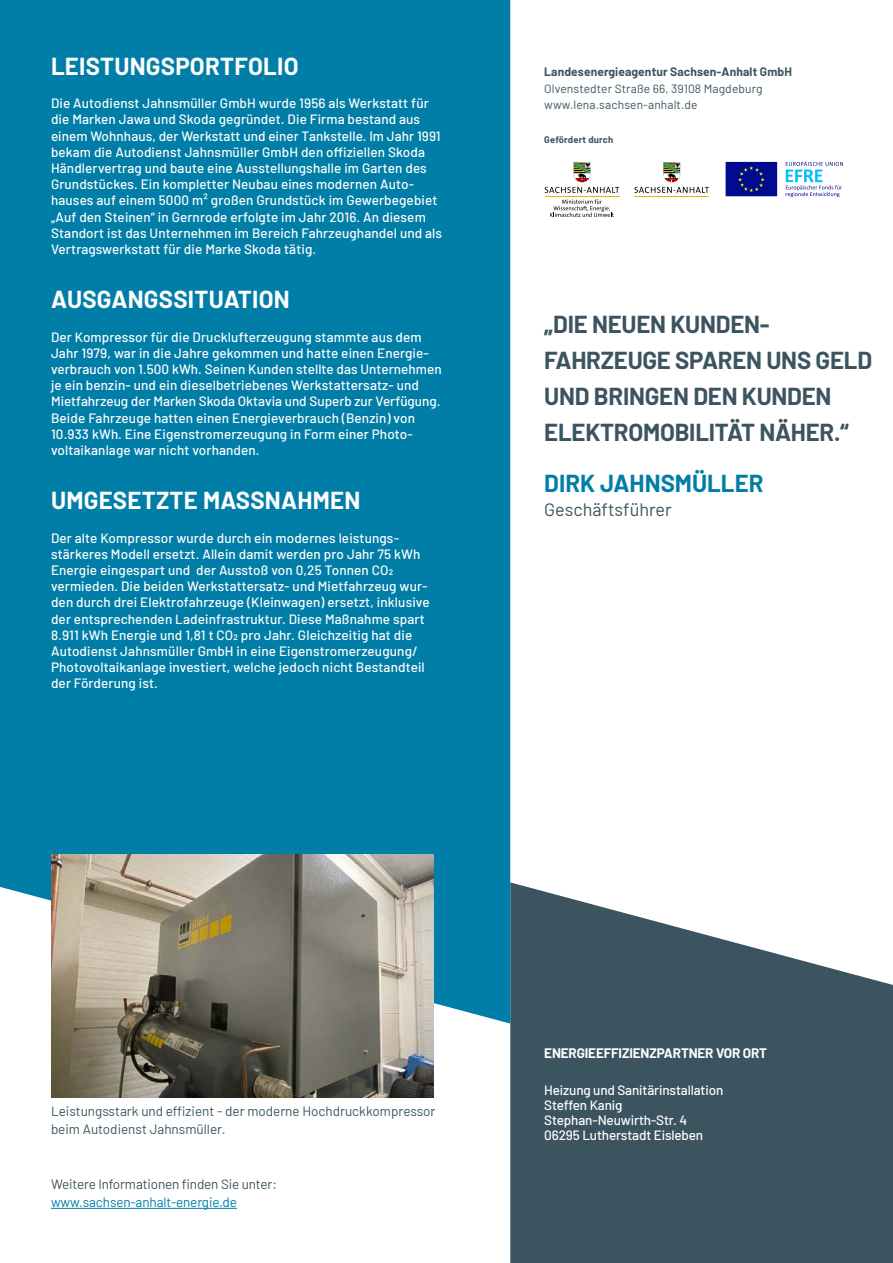
<style>
.page{position:relative;width:893px;height:1263px;background:#fff}
.page>*{position:absolute;margin:0;border:0;box-sizing:border-box;transform-origin:0 0}
.t1{font:700 24px/36px "Barlow";letter-spacing:-.01em;color:#3c545f}
.t2{font:700 24px "Barlow";letter-spacing:.01em;color:#fff}
.t3{font:700 24px "Barlow";color:#007ea7}
.t4{font:18px "Barlow";color:#3c545f}
.t5{font:500 13.5px/16.2px "Barlow";letter-spacing:.01em;color:#fff}
.t6{font:13.5px/18px "Barlow";color:#3c545f}
.t7{font:500 13.5px/15px "Barlow";letter-spacing:-.01em;color:#fff}
.t8{font:700 13.5px "Barlow";letter-spacing:-.01em;color:#fff}
.t9{font:13.5px "Barlow";letter-spacing:-.01em;color:#007ea7}
.t10{font:12px/16.5px "Barlow";letter-spacing:.01em;color:#3c545f}
.t11{font:700 12px "Barlow";letter-spacing:.01em;color:#3c545f}
.t12{font:700 9.3px "Barlow";letter-spacing:.02em;color:#3c545f}
</style>
<div class="page">
<svg style="left:510px;top:882px;width:383px;height:381px;background:#566b74"></svg>
<div style="left:0;top:0;width:510px;height:1023px;background:#007ea7"></div>
<img style="left:51px;top:855px;width:383px;height:242px">
<hr style="left:51px;top:1208px;width:186px;height:1px;background:#007ea7">
<hr style="left:545px;top:196px;width:74px;height:1px;background:#e1b900">
<svg style="left:545px;top:162px;width:74px;height:31px"></svg>
<svg style="left:550px;top:199px;width:64px;height:18px"></svg>
<hr style="left:634px;top:196px;width:75px;height:1px;background:#e1b900">
<svg style="left:634px;top:162px;width:75px;height:31px"></svg>
<div style="left:726px;top:162px;width:51px;height:34px;background:#000c8d"></div>
<svg style="left:738px;top:166px;width:27px;height:26px"></svg>
<svg style="left:786px;top:161px;width:57px;height:36px"></svg>
<h1 class="t2" style="left:51px;top:49px;width:249px">LEISTUNGSPORTFOLIO</h1>
<p class="t5" style="left:51px;top:94px;width:393px">Die Autodienst Jahnsmüller GmbH wurde 1956 als Werkstatt für die Marken Jawa und Skoda gegründet. Die Firma bestand aus einem Wohnhaus, der Werkstatt und einer Tankstelle. Im Jahr 1991 bekam die Autodienst Jahnsmüller GmbH den offiziellen Skoda Händlervertrag und baute eine Ausstellungshalle im Garten des Grundstückes. Ein kompletter Neubau eines modernen Auto&shy;hauses auf einem 5000 m² großen Grundstück im Gewerbegebiet „Auf den Steinen“ in Gernrode erfolgte im Jahr 2016. An diesem Standort ist das Unternehmen im Bereich Fahrzeughandel und als Vertragswerkstatt für die Marke Skoda tätig.</p>
<h1 class="t2" style="left:51px;top:282px;width:240px">AUSGANGSSITUATION</h1>
<p class="t5" style="left:51px;top:328px;width:392px">Der Kompressor für die Drucklufterzeugung stammte aus dem Jahr 1979, war in die Jahre gekommen und hatte einen Energie&shy;verbrauch von 1.500 kWh. Seinen Kunden stellte das Unternehmen je ein benzin- und ein dieselbetriebenes Werkstattersatz- und Mietfahrzeug der Marken Skoda Oktavia und Superb zur Verfügung.<br>Beide Fahrzeuge hatten einen Energieverbrauch (Benzin) von 10.933 kWh. Eine Eigenstromerzeugung in Form einer Photo&shy;voltaikanlage war nicht vorhanden.</p>
<h1 class="t2" style="left:51px;top:483px;width:311px">UMGESETZTE MASSNAHMEN</h1>
<p class="t5" style="left:51px;top:528px;width:380px">Der alte Kompressor wurde durch ein modernes leistungs&shy;stärkeres Modell ersetzt. Allein damit werden pro Jahr 75 kWh Energie eingespart und der Ausstoß von 0,25 Tonnen CO2 vermieden. Die beiden Werkstattersatz- und Mietfahrzeug wur&shy;den durch drei Elektrofahrzeuge (Kleinwagen) ersetzt, inklusive der entsprechenden Ladeinfrastruktur. Diese Maßnahme spart 8.911 kWh Energie und 1,81 t CO2 pro Jahr. Gleichzeitig hat die Autodienst Jahnsmüller GmbH in eine Eigenstromerzeugung/ Photovoltaikanlage investiert, welche jedoch nicht Bestandteil der Förderung ist.</p>
<p class="t11" style="left:544px;top:63px;width:249px">Landesenergieagentur Sachsen-Anhalt GmbH</p>
<p class="t10" style="left:544px;top:79px;width:220px">Olvenstedter Straße 66, 39108 Magdeburg www.lena.sachsen-anhalt.de</p>
<p class="t12" style="left:544px;top:133px;width:70px">Gefördert durch</p>
<h1 class="t1" style="left:544px;top:304px;width:329px">„DIE NEUEN KUNDEN-<br>FAHRZEUGE SPAREN UNS GELD<br>UND BRINGEN DEN KUNDEN<br>ELEKTROMOBILITÄT NÄHER.“</h1>
<h1 class="t3" style="left:544px;top:466px;width:221px">DIRK JAHNSMÜLLER</h1>
<h2 class="t4" style="left:544px;top:497px;width:129px">Geschäftsführer</h2>
<p class="t6" style="left:51px;top:1101px;width:386px">Leistungsstark und effizient - der moderne Hochdruckkompressor beim Autodienst Jahnsmüller.</p>
<p class="t6" style="left:51px;top:1174px;width:227px">Weitere Informationen finden Sie unter:</p>
<p class="t9" style="left:51px;top:1193px;width:187px">www.sachsen-anhalt-energie.de</p>
<p class="t8" style="left:544px;top:1043px;width:224px">ENERGIEEFFIZIENZPARTNER VOR ORT</p>
<p class="t7" style="left:544px;top:1081px;width:181px">Heizung und Sanitärinstallation<br>Steffen Kanig<br>Stephan-Neuwirth-Str. 4<br>06295 Lutherstadt Eisleben</p>
</div>
